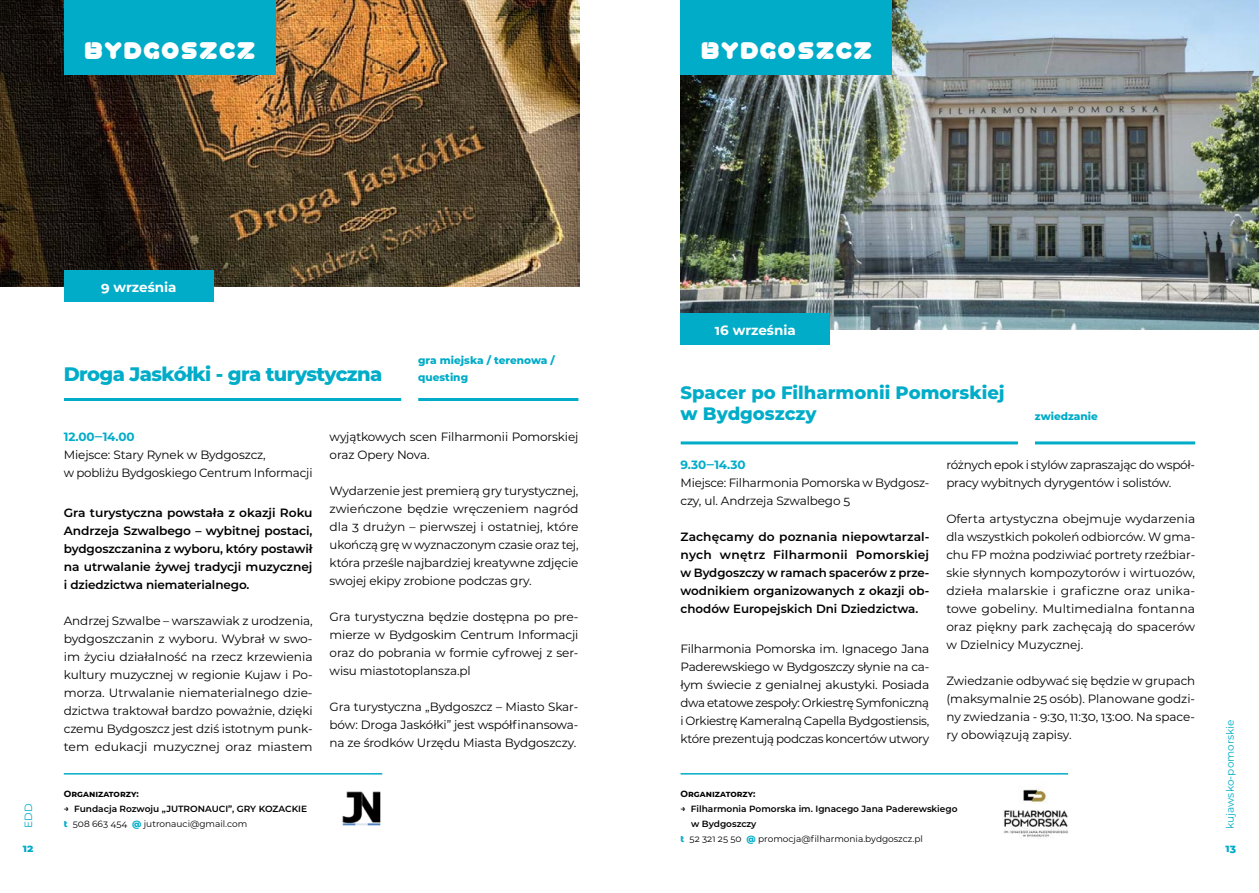
<style>
.page{position:relative;width:1259px;height:893px;background:#fff}
.page>*{position:absolute;margin:0;border:0;box-sizing:border-box;transform-origin:0 0}
.t1{font:24px "Play Solid";color:#fff}
.t2{font:800 21px "Montserrat";color:#fff}
.t3{font:800 19.5px "Montserrat";letter-spacing:-.03em;color:#00acc8}
.t4{font:800 18px/21px "Montserrat";color:#00acc8}
.t5{font:700 13.5px "Montserrat";color:#fff}
.t6{font:12px/18px "Montserrat";letter-spacing:-.01em;color:#000;text-align:justify}
.t7{font:600 12px/18px "Montserrat";letter-spacing:-.005em;color:#000;text-align:justify}
.t8{font:700 12px "Montserrat";letter-spacing:-.01em;color:#00acc8}
.t9{font:800 10.5px/16.5px "Montserrat";color:#00acc8}
.t10{font:10.5px "Montserrat";color:#00acc8}
.t11{font:600 9px/15px "Montserrat";color:#000}
.t12{font:9px "Montserrat";color:#000}
.t13{font:700 9px "Montserrat";color:#000}
.s1{font-weight:800;color:#00acc8}
.s2{font-weight:400}
</style>
<div class="page">
<img style="left:680px;top:0;width:579px;height:329px">
<hr style="left:1035px;top:441px;width:160px;height:3px;background:#00acc8">
<hr style="left:680px;top:441px;width:338px;height:3px;background:#00acc8">
<div style="left:680px;top:0;width:212px;height:75px;background:#00acc8"></div>
<div style="left:680px;top:314px;width:150px;height:31px;background:#00acc8"></div>
<img style="left:0;top:0;width:579px;height:287px">
<hr style="left:64px;top:773px;width:318px;height:2px;background:#00acc8">
<hr style="left:680px;top:773px;width:388px;height:2px;background:#00acc8">
<hr style="left:418px;top:398px;width:160px;height:3px;background:#00acc8">
<hr style="left:64px;top:398px;width:337px;height:3px;background:#00acc8">
<div style="left:64px;top:270px;width:150px;height:31px;background:#00acc8"></div>
<img style="left:342px;top:791px;width:39px;height:35px">
<img style="left:1004px;top:788px;width:64px;height:51px">
<div style="left:64px;top:0;width:212px;height:75px;background:#00acc8"></div>
<h2 class="t2" style="left:96px;top:35px;width:79px">Będzin</h2>
<h1 class="t1" style="left:84px;top:35px;width:174px">BYDGOSZCZ</h1>
<p class="t5" style="left:101px;top:277px;width:77px">9 września</p>
<h3 class="t3" style="left:64px;top:359px;width:320px">Droga Jaskółki - gra turystyczna</h3>
<p class="t9" style="left:418px;top:352px;width:138px">gra miejska / terenowa / questing</p>
<h2 class="t2" style="left:712px;top:35px;width:79px">Będzin</h2>
<h1 class="t1" style="left:700px;top:35px;width:174px">BYDGOSZCZ</h1>
<p class="t5" style="left:715px;top:321px;width:82px">16 września</p>
<h3 class="t4" style="left:680px;top:381px;width:326px">Spacer po Filharmonii Pomorskiej w Bydgoszczy</h3>
<p class="t9" style="left:1035px;top:407px;width:64px">zwiedzanie</p>
<p class="t6" style="left:330px;top:427px;width:250px">wyjątkowych scen Filharmonii Pomorskiej oraz Opery Nova.</p>
<p class="t6" style="left:330px;top:481px;width:250px">Wydarzenie jest premierą gry turystycznej, zwieńczone będzie wręczeniem nagród dla 3 drużyn – pierwszej i ostatniej, które ukończą grę w wyznaczonym czasie oraz tej, która prześle najbardziej kreatywne zdjęcie swojej ekipy zrobione podczas gry.</p>
<p class="t6" style="left:330px;top:607px;width:250px">Gra turystyczna będzie dostępna po pre&shy;mierze w Bydgoskim Centrum Informacji oraz do pobrania w formie cyfrowej z ser&shy;wisu miastotoplansza.pl</p>
<p class="t6" style="left:330px;top:697px;width:250px">Gra turystyczna „Bydgoszcz – Miasto Skar&shy;bów: Droga Jaskółki” jest współfinansowa&shy;na ze środków Urzędu Miasta Bydgoszczy.</p>
<p class="t8" style="left:64px;top:428px;width:72px">12.00‒14.00</p>
<p class="t6" style="left:64px;top:445px;width:250px">Miejsce: Stary Rynek w Bydgoszcz,<br>w pobliżu Bydgoskiego Centrum Informacji</p>
<p class="t7" style="left:64px;top:503px;width:250px">Gra turystyczna powstała z okazji Roku Andrzeja Szwalbego – wybitnej postaci, bydgoszczanina z wyboru, który postawił na utrwalanie żywej tradycji muzycznej i dziedzictwa niematerialnego.</p>
<p class="t6" style="left:64px;top:611px;width:250px">Andrzej Szwalbe – warszawiak z urodzenia, bydgoszczanin z wyboru. Wybrał w swo&shy;im życiu działalność na rzecz krzewienia kultury muzycznej w regionie Kujaw i Po&shy;morza. Utrwalanie niematerialnego dzie&shy;dzictwa traktował bardzo poważnie, dzięki czemu Bydgoszcz jest dziś istotnym punk&shy;tem edukacji muzycznej oraz miastem</p>
<p class="t6" style="left:946px;top:455px;width:250px">różnych epok i stylów zapraszając do współ&shy;pracy wybitnych dyrygentów i solistów.</p>
<p class="t6" style="left:946px;top:509px;width:250px">Oferta artystyczna obejmuje wydarzenia dla wszystkich pokoleń odbiorców. W gma&shy;chu FP można podziwiać portrety rzeźbiar&shy;skie słynnych kompozytorów i wirtuozów, dzieła malarskie i graficzne oraz unika&shy;towe gobeliny. Multimedialna fontanna oraz piękny park zachęcają do spacerów w Dzielnicy Muzycznej.</p>
<p class="t6" style="left:946px;top:671px;width:250px">Zwiedzanie odbywać się będzie w grupach (maksymalnie 25 osób). Planowane godzi&shy;ny zwiedzania - 9:30, 11:30, 13:00. Na space&shy;ry obowiązują zapisy.</p>
<p class="t8" style="left:680px;top:456px;width:67px">9.30‒14.30</p>
<p class="t6" style="left:680px;top:473px;width:250px">Miejsce: Filharmonia Pomorska w Bydgosz&shy;czy, ul. Andrzeja Szwalbego 5</p>
<p class="t7" style="left:680px;top:527px;width:250px">Zachęcamy do poznania niepowtarzal&shy;nych wnętrz Filharmonii Pomorskiej w Bydgoszczy w ramach spacerów z prze&shy;wodnikiem organizowanych z okazji ob&shy;chodów Europejskich Dni Dziedzictwa.</p>
<p class="t6" style="left:680px;top:639px;width:250px">Filharmonia Pomorska im. Ignacego Jana Paderewskiego w Bydgoszczy słynie na ca&shy;łym świecie z genialnej akustyki. Posiada dwa etatowe zespoły: Orkiestrę Symfoniczną i Orkiestrę Kameralną Capella Bydgostiensis, które prezentują podczas koncertów utwory</p>
<p class="t10" style="left:1222px;top:829px;width:111px;rotate:-90deg">kujawsko-pomorskie</p>
<p class="t13" style="left:64px;top:787px;width:76px">Organizatorzy:</p>
<p class="t11" style="left:64px;top:801px;width:245px">→ Fundacja Rozwoju „JUTRONAUCI”, GRY KOZACKIE <span class="s1">t</span> <span class="s2">508 663 454</span> <span class="s1">@</span> <span class="s2">jutronauci@gmail.com</span></p>
<p class="t13" style="left:680px;top:787px;width:76px">Organizatorzy:</p>
<p class="t11" style="left:680px;top:801px;width:278px">→ Filharmonia Pomorska im. Ignacego Jana Paderewskiego</p>
<p class="t11" style="left:691px;top:816px;width:67px">w Bydgoszczy</p>
<p class="t12" style="left:680px;top:832px;width:244px"><span class="s1">t</span> 52 321 25 50 <span class="s1">@</span> promocja@filharmonia.bydgoszcz.pl</p>
<p class="t10" style="left:21px;top:828px;width:26px;rotate:-90deg">EDD</p>
<p class="t9" style="left:23px;top:839px;width:12px">12</p>
<p class="t9" style="left:1225px;top:839px;width:12px">13</p>
</div>
